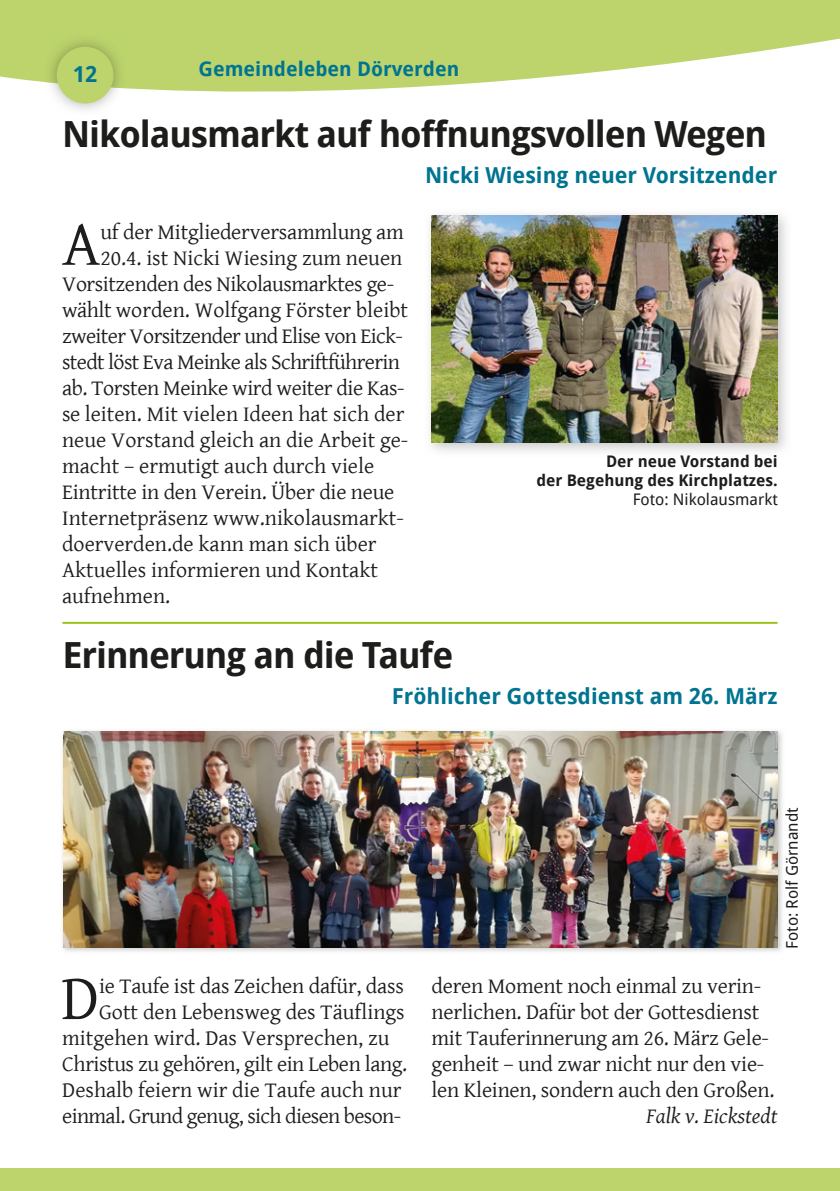
<style>
.page{position:relative;width:840px;height:1191px;background:#fff}
.page>*{position:absolute;margin:0;border:0;box-sizing:border-box;transform-origin:0 0}
.t1{font:64.2px "Gentium Basic";color:#1d1d1b}
.t2{font:700 36px "Droid Sans";letter-spacing:-.03em;color:#1d1d1b}
.t3{font:22px/26px "Gentium Basic";letter-spacing:-.01em;color:#1d1d1b}
.t4{font:22px "Gentium Basic";letter-spacing:-.03em;color:#1d1d1b}
.t5{font:700 22px "Droid Sans";color:#007490}
.t6{font:italic 22px "Gentium Basic";color:#1d1d1b}
.t7{font:700 20px "Droid Sans";color:#007490}
.t8{font:700 16px/19.2px "Droid Sans";color:#1d1d1b;text-align:right}
.t9{font:16px "Droid Sans";color:#1d1d1b}
</style>
<div class="page">
<div style="left:0;top:1168px;width:839px;height:23px;background:#bdd46c"></div>
<svg style="left:0;top:0;width:839px;height:92px;fill:#bdd46c"></svg>
<img style="left:44px;top:88px;width:82px;height:22px">
<img style="left:44px;top:87px;width:82px;height:1px">
<img style="left:44px;top:34px;width:82px;height:53px">
<div style="left:57px;top:47px;width:56px;height:56px;background:#bdd46c;border-radius:50%"></div>
<img style="left:430px;top:214px;width:356px;height:237px">
<img style="left:431px;top:215px;width:345px;height:227px">
<img style="left:62px;top:731px;width:720px;height:221px">
<img style="left:63px;top:731px;width:714px;height:216px">
<hr style="left:62px;top:622px;width:715px;height:2px;background:#9bc31c">
<p class="t5" style="left:73px;top:58px;width:26px">12</p>
<p class="t7" style="left:198px;top:55px;width:262px">Gemeindeleben Dörverden</p>
<h2 class="t2" style="left:62px;top:108px;width:706px">Nikolausmarkt auf hoffnungsvollen Wegen</h2>
<p class="t5" style="left:425px;top:159px;width:353px">Nicki Wiesing neuer Vorsitzender</p>
<h1 class="t1" style="left:62px;top:197px;width:40px">A</h1>
<p class="t3" style="left:100px;top:218px;width:305px">uf der Mitgliederversammlung am</p>
<p class="t3" style="left:100px;top:244px;width:303px">20.4. ist Nicki Wiesing zum neuen</p>
<p class="t3" style="left:62px;top:270px;width:333px">Vorsitzenden des Nikolausmarktes ge-</p>
<p class="t3" style="left:62px;top:296px;width:347px">wählt worden. Wolfgang Förster bleibt</p>
<p class="t4" style="left:62px;top:319px;width:342px">zweiter Vorsitzender und Elise von Eick-</p>
<p class="t4" style="left:62px;top:345px;width:339px">stedt löst Eva Meinke als Schriftführerin</p>
<p class="t3" style="left:62px;top:374px;width:344px">ab. Torsten Meinke wird weiter die Kas-</p>
<p class="t3" style="left:62px;top:400px;width:343px">se leiten. Mit vielen Ideen hat sich der</p>
<p class="t3" style="left:62px;top:426px;width:347px">neue Vorstand gleich an die Arbeit ge-</p>
<p class="t3" style="left:62px;top:452px;width:313px">macht – ermutigt auch durch viele</p>
<p class="t3" style="left:62px;top:478px;width:333px">Eintritte in den Verein. Über die neue</p>
<p class="t3" style="left:62px;top:504px;width:343px">Internetpräsenz www.nikolausmarkt-</p>
<p class="t3" style="left:62px;top:530px;width:316px">doerverden.de kann man sich über</p>
<p class="t3" style="left:62px;top:556px;width:317px">Aktuelles informieren und Kontakt</p>
<p class="t3" style="left:62px;top:582px;width:110px">aufnehmen.</p>
<p class="t8" style="left:536px;top:451px;width:243px">Der neue Vorstand bei<br>der Begehung des Kirchplatzes.</p>
<p class="t9" style="left:632px;top:488px;width:147px">Foto: Nikolausmarkt</p>
<h2 class="t2" style="left:62px;top:629px;width:392px">Erinnerung an die Taufe</h2>
<p class="t5" style="left:391px;top:680px;width:387px">Fröhlicher Gottesdienst am 26. März</p>
<p class="t9" style="left:780px;top:948px;width:143px;rotate:-90deg">Foto: Rolf Görnandt</p>
<h1 class="t1" style="left:61px;top:951px;width:40px">D</h1>
<p class="t3" style="left:99px;top:972px;width:306px">ie Taufe ist das Zeichen dafür, dass</p>
<p class="t3" style="left:99px;top:998px;width:307px">Gott den Lebensweg des Täuflings</p>
<p class="t3" style="left:62px;top:1024px;width:328px">mitgehen wird. Das Versprechen, zu</p>
<p class="t3" style="left:62px;top:1050px;width:346px">Christus zu gehören, gilt ein Leben lang.</p>
<p class="t3" style="left:62px;top:1076px;width:340px">Deshalb feiern wir die Taufe auch nur</p>
<p class="t4" style="left:62px;top:1099px;width:340px">einmal. Grund genug, sich diesen beson-</p>
<p class="t3" style="left:431px;top:972px;width:344px">deren Moment noch einmal zu verin&shy;nerlichen. Dafür bot der Gottesdienst mit Tauferinnerung am 26. März Gele&shy;genheit – und zwar nicht nur den vie&shy;len Kleinen, sondern auch den Großen.</p>
<p class="t6" style="left:646px;top:1099px;width:133px">Falk v. Eickstedt</p>
</div>
